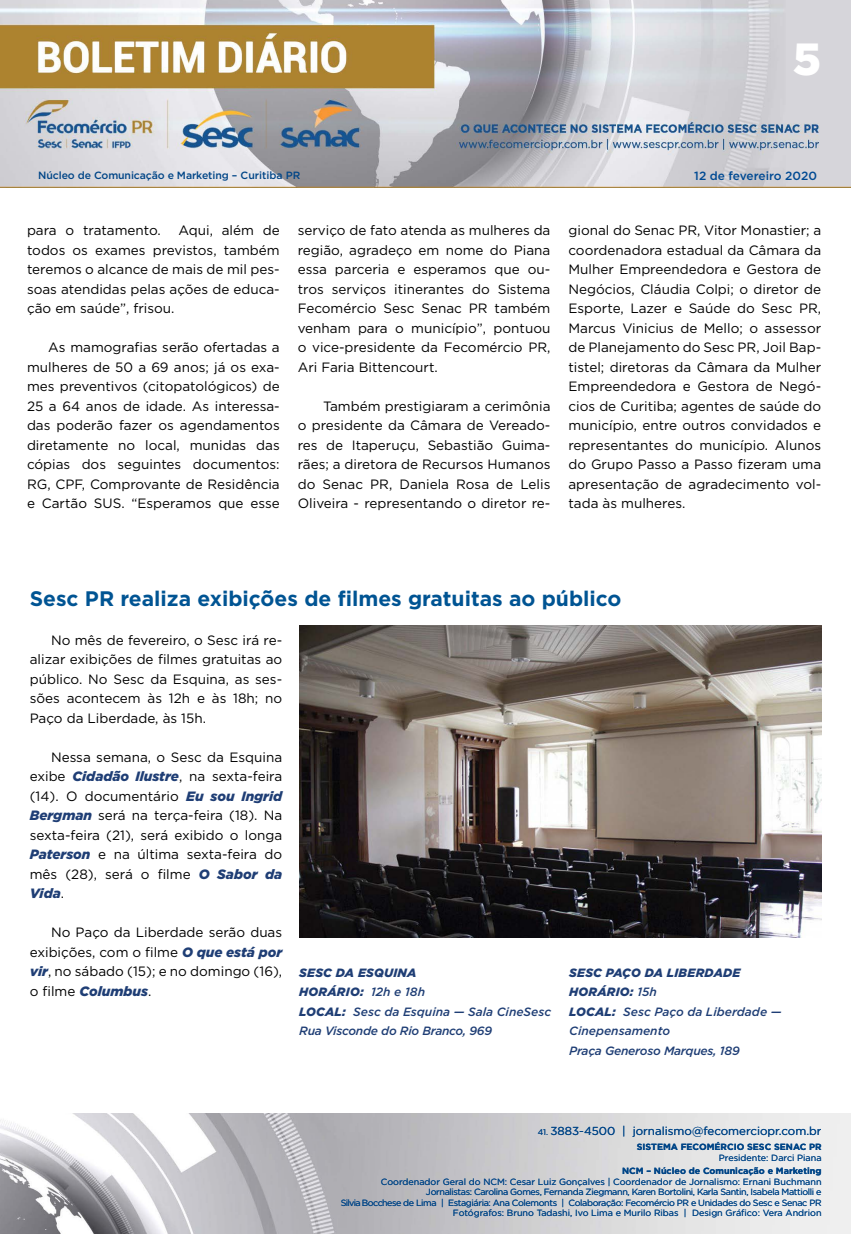
<style>
.page{position:relative;width:851px;height:1234px;background:#fff}
.page>*{position:absolute;margin:0;border:0;box-sizing:border-box;transform-origin:0 0}
.t1{font:900 45px "Gotham";color:#fff}
.t2{font:700 21px "Gotham";color:#005493}
.t3{font:13.5px/19.5px "Gotham";color:#000;text-align:justify}
.t4{font:italic 500 12px/19.5px "Gotham";color:#1f3e75}
.t5{font:500 11.85px "Gotham";color:#004a93}
.t6{font:11.55px "Gotham";color:#004587}
.t7{font:500 10.5px "Gotham";letter-spacing:-.01em;color:#004587}
.t8{font:9px/10.5px "Gotham";letter-spacing:-.04em;color:#004587;text-align:right}
.t9{font:700 9px "Gotham";color:#004587}
.t10{font:9px "Gotham";color:#004587}
.s1{font-weight:900;font-style:italic;color:#1f3e75}
.s2{font-weight:900}
.s3{font-size:8.25px}
</style>
<div class="page">
<img style="left:0;top:0;width:850px;height:188px">
<img style="left:0;top:1113px;width:850px;height:120px">
<img style="left:299px;top:625px;width:522px;height:312px">
<h1 class="t1" style="left:792px;top:28px;width:30px">5</h1>
<p class="t7" style="left:38px;top:168px;width:264px">Núcleo de Comunicação e Marketing – Curitiba PR</p>
<p class="t3" style="left:27px;top:220px;width:254px;text-indent:151px">Aqui, além de todos os exames previstos, também teremos o alcance de mais de mil pes&shy;soas atendidas pelas ações de educa&shy;ção em saúde”, frisou.</p>
<p class="t3" style="left:27px;top:337px;width:254px;text-indent:21px">As mamografias serão ofertadas a mulheres de 50 a 69 anos; já os exa&shy;mes preventivos (citopatológicos) de 25 a 64 anos de idade. As interessa&shy;das poderão fazer os agendamentos diretamente no local, munidas das cópias dos seguintes documentos:<br>RG, CPF, Comprovante de Residência e Cartão SUS. “Esperamos que esse</p>
<p class="t3" style="left:27px;top:220px;width:135px">para o tratamento.</p>
<p class="t3" style="left:298px;top:220px;width:254px">serviço de fato atenda as mulheres da região, agradeço em nome do Piana essa parceria e esperamos que ou&shy;tros serviços itinerantes do Sistema Fecomércio Sesc Senac PR também venham para o município”, pontuou o vice-presidente da Fecomércio PR, Ari Faria Bittencourt.</p>
<p class="t3" style="left:298px;top:396px;width:254px;text-indent:25px">Também prestigiaram a cerimônia o presidente da Câmara de Vereado&shy;res de Itaperuçu, Sebastião Guima&shy;rães; a diretora de Recursos Humanos do Senac PR, Daniela Rosa de Lelis Oliveira - representando o diretor re-</p>
<p class="t5" style="left:694px;top:167px;width:124px">12 de fevereiro 2020</p>
<p class="t3" style="left:568px;top:220px;width:254px">gional do Senac PR, Vitor Monastier; a coordenadora estadual da Câmara da Mulher Empreendedora e Gestora de Negócios, Cláudia Colpi; o diretor de Esporte, Lazer e Saúde do Sesc PR, Marcus Vinicius de Mello; o assessor de Planejamento do Sesc PR, Joil Bap&shy;tistel; diretoras da Câmara da Mulher Empreendedora e Gestora de Negó&shy;cios de Curitiba; agentes de saúde do município, entre outros convidados e representantes do município. Alunos do Grupo Passo a Passo fizeram uma apresentação de agradecimento vol&shy;tada às mulheres.</p>
<h2 class="t2" style="left:30px;top:584px;width:593px">Sesc PR realiza exibições de filmes gratuitas ao público</h2>
<p class="t3" style="left:30px;top:629px;width:254px;text-indent:21px">No mês de fevereiro, o Sesc irá re&shy;alizar exibições de filmes gratuitas ao público. No Sesc da Esquina, as ses&shy;sões acontecem às 12h e às 18h; no Paço da Liberdade, às 15h.</p>
<p class="t3" style="left:30px;top:746px;width:254px;text-indent:21px">Nessa semana, o Sesc da Esquina exibe <span class="s1">Cidadão Ilustre</span>, na sexta-feira (14). O documentário <span class="s1">Eu sou Ingrid Bergman</span> será na terça-feira (18). Na sexta-feira (21), será exibido o longa <span class="s1">Paterson</span> e na última sexta-feira do mês (28), será o filme <span class="s1">O Sabor da Vida</span>.</p>
<p class="t3" style="left:30px;top:922px;width:254px;text-indent:21px">No Paço da Liberdade serão duas exibições, com o filme <span class="s1">O que está por vir</span>, no sábado (15); e no domingo (16), o filme <span class="s1">Columbus</span>.</p>
<p class="t4" style="left:299px;top:962px;width:253px"><span class="s2">SESC DA ESQUINA<br>HORÁRIO:</span> 12h e 18h<br><span class="s2">LOCAL:</span> Sesc da Esquina — Sala CineSesc<br>Rua Visconde do Rio Branco, 969</p>
<p class="t4" style="left:569px;top:962px;width:214px"><span class="s2">SESC PAÇO DA LIBERDADE<br>HORÁRIO:</span> 15h<br><span class="s2">LOCAL:</span> Sesc Paço da Liberdade —<br>Cinepensamento<br>Praça Generoso Marques, 189</p>
<p class="t6" style="left:537px;top:1123px;width:285px"><span class="s3">41.</span> 3883-4500 | jornalismo@fecomerciopr.com.br</p>
<p class="t9" style="left:636px;top:1140px;width:186px">SISTEMA FECOMÉRCIO SESC SENAC PR</p>
<p class="t10" style="left:718px;top:1151px;width:104px">Presidente: Darci Piana</p>
<p class="t9" style="left:622px;top:1164px;width:201px">NCM – Núcleo de Comunicação e Marketing</p>
<p class="t8" style="left:341px;top:1175px;width:482px">Coordenador Geral do NCM: Cesar Luiz Gonçalves | Coordenador de Jornalismo: Ernani Buchmann Jornalistas: Carolina Gomes, Fernanda Ziegmann, Karen Bortolini, Karla Santin, Isabela Mattiolli e<br>Silvia Bocchese de Lima | Estagiária: Ana Colemonts | Colaboração: Fecomércio PR e Unidades do Sesc e Senac PR Fotógrafos: Bruno Tadashi, Ivo Lima e Murilo Ribas | Design Gráfico: Vera Andrion</p>
</div>
